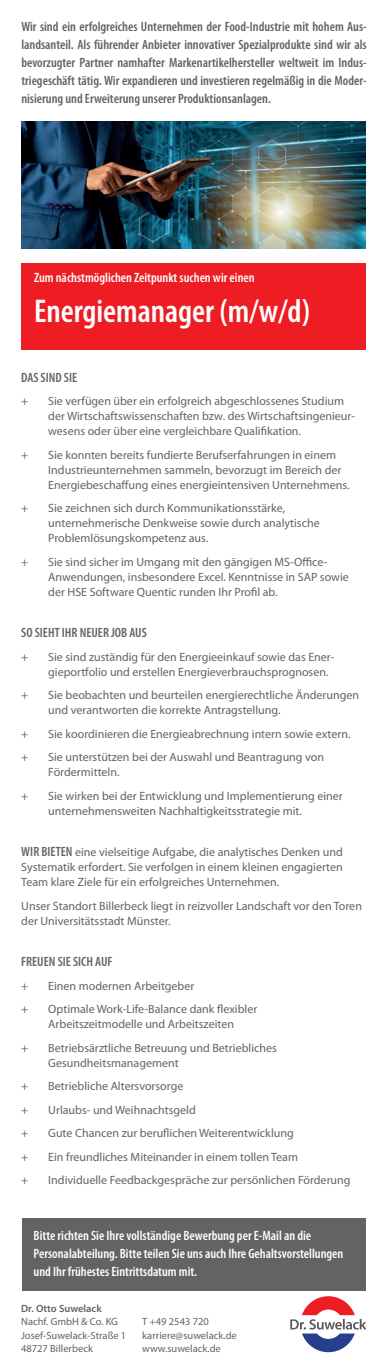
<style>
.page{position:relative;width:387px;height:1372px;background:#fff}
.page>*{position:absolute;margin:0;border:0;box-sizing:border-box;transform-origin:0 0}
.t1{font:600 condensed 33px "Myriad Pro";color:#fff}
.t2{font:600 condensed 13.5px/18px "Myriad Pro";color:#636366;text-align:justify}
.t3{font:600 condensed 13.5px/18px "Myriad Pro";color:#fff}
.t4{font:12px/15px "Myriad Pro";color:#636366}
.t5{font:10.5px/13.5px "Myriad Pro";color:#636366}
.t6{font:600 10.5px "Myriad Pro";color:#636366}
.s1{font-weight:600;font-stretch:condensed;font-size:13.5px}
</style>
<div class="page">
<img style="left:21px;top:121px;width:345px;height:128px">
<div style="left:21px;top:263px;width:345px;height:87px;background:#ee1d23"></div>
<div style="left:22px;top:1219px;width:343px;height:72px;background:#636366"></div>
<svg style="left:290px;top:1296px;width:76px;height:56px"></svg>
<p class="t2" style="left:21px;top:18px;width:347px">Wir sind ein erfolgreiches Unternehmen der Food-Industrie mit hohem Aus&shy;landsanteil. Als führender Anbieter innovativer Spezialprodukte sind wir als bevorzugter Partner namhafter Markenartikelhersteller weltweit im Indus&shy;triegeschäft tätig. Wir expandieren und investieren regelmäßig in die Moder&shy;nisierung und Erweiterung unserer Produktionsanlagen.</p>
<p class="t3" style="left:34px;top:269px;width:222px">Zum nächstmöglichen Zeitpunkt suchen wir einen</p>
<h1 class="t1" style="left:34px;top:293px;width:278px">Energiemanager (m/w/d)</h1>
<p class="t2" style="left:21px;top:368px;width:57px">DAS SIND SIE</p>
<p class="t4" style="left:21px;top:393px;width:9px">+</p>
<p class="t4" style="left:48px;top:393px;width:308px">Sie verfügen über ein erfolgreich abgeschlossenes Studium der Wirtschaftswissenschaften bzw. des Wirtschaftsingenieur&shy;wesens oder über eine vergleichbare Qualifikation.</p>
<p class="t4" style="left:21px;top:447px;width:9px">+</p>
<p class="t4" style="left:48px;top:447px;width:303px">Sie konnten bereits fundierte Berufserfahrungen in einem<br>Industrieunternehmen sammeln, bevorzugt im Bereich der<br>Energiebeschaffung eines energieintensiven Unternehmens.</p>
<p class="t4" style="left:21px;top:500px;width:9px">+</p>
<p class="t4" style="left:48px;top:500px;width:273px">Sie zeichnen sich durch Kommunikationsstärke, unternehmerische Denkweise sowie durch analytische<br>Problemlösungskompetenz aus.</p>
<p class="t4" style="left:21px;top:554px;width:9px">+</p>
<p class="t4" style="left:48px;top:554px;width:302px">Sie sind sicher im Umgang mit den gängigen MS-Office-<br>Anwendungen, insbesondere Excel. Kenntnisse in SAP sowie der HSE Software Quentic runden Ihr Profil ab.</p>
<p class="t2" style="left:21px;top:624px;width:127px">SO SIEHT IHR NEUER JOB AUS</p>
<p class="t4" style="left:21px;top:649px;width:9px">+</p>
<p class="t4" style="left:48px;top:649px;width:288px">Sie sind zuständig für den Energieeinkauf sowie das Ener&shy;gieportfolio und erstellen Energieverbrauchsprognosen.</p>
<p class="t4" style="left:21px;top:687px;width:9px">+</p>
<p class="t4" style="left:48px;top:687px;width:312px">Sie beobachten und beurteilen energierechtliche Änderungen und verantworten die korrekte Antragstellung.</p>
<p class="t4" style="left:21px;top:726px;width:9px">+</p>
<p class="t4" style="left:48px;top:726px;width:304px">Sie koordinieren die Energieabrechnung intern sowie extern.</p>
<p class="t4" style="left:21px;top:749px;width:9px">+</p>
<p class="t4" style="left:48px;top:749px;width:277px">Sie unterstützen bei der Auswahl und Beantragung von<br>Fördermitteln.</p>
<p class="t4" style="left:21px;top:788px;width:9px">+</p>
<p class="t4" style="left:48px;top:788px;width:296px">Sie wirken bei der Entwicklung und Implementierung einer unternehmensweiten Nachhaltigkeitsstrategie mit.</p>
<p class="t4" style="left:21px;top:844px;width:323px;text-align:justify"><span class="s1">WIR BIETEN</span> eine vielseitige Aufgabe, die analytisches Denken und Systematik erfordert. Sie verfolgen in einem kleinen engagierten Team klare Ziele für ein erfolgreiches Unternehmen.</p>
<p class="t4" style="left:21px;top:898px;width:342px">Unser Standort Billerbeck liegt in reizvoller Landschaft vor den Toren der Universitätsstadt Münster.</p>
<p class="t2" style="left:21px;top:953px;width:93px">FREUEN SIE SICH AUF</p>
<p class="t4" style="left:21px;top:978px;width:9px">+</p>
<p class="t4" style="left:48px;top:978px;width:148px">Einen modernen Arbeitgeber</p>
<p class="t4" style="left:21px;top:1001px;width:9px">+</p>
<p class="t4" style="left:48px;top:1001px;width:211px">Optimale Work-Life-Balance dank flexibler<br>Arbeitszeitmodelle und Arbeitszeiten</p>
<p class="t4" style="left:21px;top:1040px;width:9px">+</p>
<p class="t4" style="left:48px;top:1040px;width:230px">Betriebsärztliche Betreuung und Betriebliches<br>Gesundheitsmanagement</p>
<p class="t4" style="left:21px;top:1078px;width:9px">+</p>
<p class="t4" style="left:48px;top:1078px;width:137px">Betriebliche Altersvorsorge</p>
<p class="t4" style="left:21px;top:1102px;width:9px">+</p>
<p class="t4" style="left:48px;top:1102px;width:149px">Urlaubs- und Weihnachtsgeld</p>
<p class="t4" style="left:21px;top:1125px;width:9px">+</p>
<p class="t4" style="left:48px;top:1125px;width:247px">Gute Chancen zur beruflichen Weiterentwicklung</p>
<p class="t4" style="left:21px;top:1149px;width:9px">+</p>
<p class="t4" style="left:48px;top:1149px;width:251px">Ein freundliches Miteinander in einem tollen Team</p>
<p class="t4" style="left:21px;top:1172px;width:9px">+</p>
<p class="t4" style="left:48px;top:1172px;width:304px">Individuelle Feedbackgespräche zur persönlichen Förderung</p>
<p class="t3" style="left:34px;top:1226px;width:311px">Bitte richten Sie Ihre vollständige Bewerbung per E-Mail an die<br>Personalabteilung. Bitte teilen Sie uns auch Ihre Gehaltsvorstellungen und Ihr frühestes Eintrittsdatum mit.</p>
<p class="t6" style="left:21px;top:1301px;width:82px">Dr. Otto Suwelack</p>
<p class="t5" style="left:21px;top:1315px;width:107px">Nachf. GmbH &amp; Co. KG<br>Josef-Suwelack-Straße 1<br>48727 Billerbeck</p>
<p class="t5" style="left:142px;top:1315px;width:96px">T +49 2543 720 karriere@suwelack.de www.suwelack.de</p>
</div>
